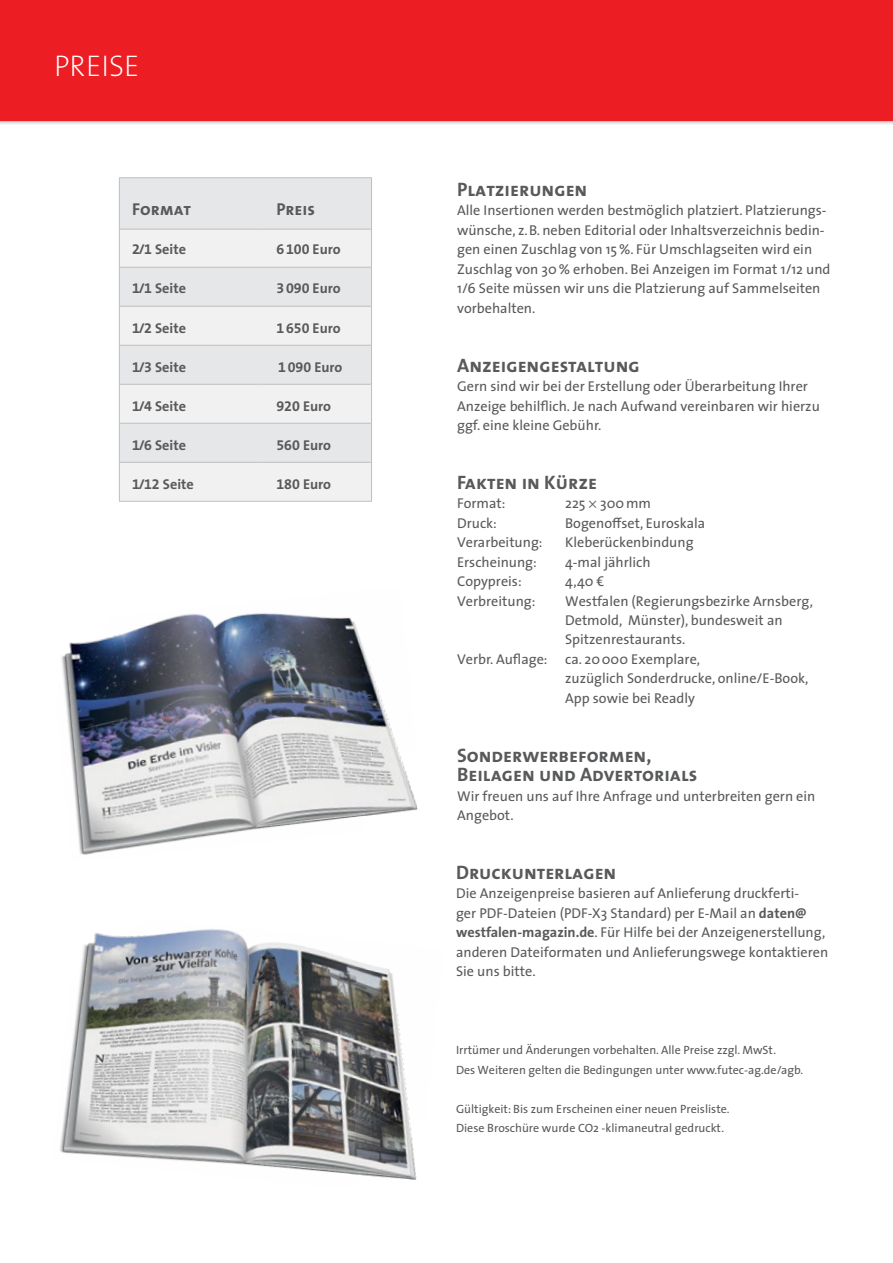
<style>
.page{position:relative;width:893px;height:1263px;background:#fff}
.page>*{position:absolute;margin:0;border:0;box-sizing:border-box;transform-origin:0 0}
.t1{font:200 30px "The Sans 2";color:#fff}
.t2{font:19.5px/19.5px "The Sans 7 Bold Caps";color:#58595b}
.t3{font:17.25px "The Sans 7 Bold Caps";color:#58595b}
.t4{font:14.25px/19.5px "The Sans 5";color:#58595b}
.t5{font:14.25px "The Sans 7 Bold Plain";color:#58595b}
.t6{font:14.25px "The Sans 7 Bold Expert";color:#58595b}
.t7{font:12px/19.5px "The Sans 5";color:#58595b}
.s1{font-family:"The Sans 7 Bold Expert"}
.s2{font-family:"The Sans 7 Bold Plain"}
.s3{font-family:"Myriad Pro"}
</style>
<div class="page">
<div style="left:0;top:0;width:893px;height:125px;background:#000;opacity:.4"></div>
<div style="left:0;top:0;width:893px;height:121px;background:#ed1d24"></div>
<div style="left:120px;top:178px;width:251px;height:51px;background:#e6e7e8"></div>
<svg style="left:120px;top:230px;width:251px;height:271px;fill:#f1f1f2"></svg>
<hr style="left:119px;top:177px;width:145px;height:1px;background:#bcbec0">
<hr style="left:119px;top:178px;width:1px;height:51px;background:#bcbec0">
<hr style="left:264px;top:177px;width:108px;height:1px;background:#bcbec0">
<hr style="left:371px;top:178px;width:1px;height:51px;background:#bcbec0">
<hr style="left:119px;top:229px;width:1px;height:38px;background:#bcbec0">
<hr style="left:371px;top:229px;width:1px;height:38px;background:#bcbec0">
<hr style="left:119px;top:267px;width:1px;height:39px;background:#bcbec0">
<hr style="left:371px;top:267px;width:1px;height:39px;background:#bcbec0">
<hr style="left:119px;top:306px;width:1px;height:39px;background:#bcbec0">
<hr style="left:371px;top:306px;width:1px;height:39px;background:#bcbec0">
<hr style="left:119px;top:345px;width:1px;height:39px;background:#bcbec0">
<hr style="left:371px;top:345px;width:1px;height:39px;background:#bcbec0">
<hr style="left:119px;top:384px;width:1px;height:39px;background:#bcbec0">
<hr style="left:371px;top:384px;width:1px;height:39px;background:#bcbec0">
<hr style="left:119px;top:423px;width:1px;height:39px;background:#bcbec0">
<hr style="left:371px;top:423px;width:1px;height:39px;background:#bcbec0">
<hr style="left:119px;top:462px;width:1px;height:39px;background:#bcbec0">
<hr style="left:371px;top:462px;width:1px;height:39px;background:#bcbec0">
<hr style="left:119px;top:501px;width:145px;height:1px;background:#bcbec0">
<hr style="left:264px;top:501px;width:108px;height:1px;background:#bcbec0">
<hr style="left:120px;top:229px;width:144px;height:1px;background:#bcbec0">
<hr style="left:264px;top:229px;width:107px;height:1px;background:#bcbec0">
<hr style="left:120px;top:267px;width:144px;height:1px;background:#bcbec0">
<hr style="left:264px;top:267px;width:107px;height:1px;background:#bcbec0">
<hr style="left:120px;top:306px;width:144px;height:1px;background:#bcbec0">
<hr style="left:264px;top:306px;width:107px;height:1px;background:#bcbec0">
<hr style="left:120px;top:345px;width:144px;height:1px;background:#bcbec0">
<hr style="left:264px;top:345px;width:107px;height:1px;background:#bcbec0">
<hr style="left:120px;top:384px;width:144px;height:1px;background:#bcbec0">
<hr style="left:264px;top:384px;width:107px;height:1px;background:#bcbec0">
<hr style="left:120px;top:423px;width:144px;height:1px;background:#bcbec0">
<hr style="left:264px;top:423px;width:107px;height:1px;background:#bcbec0">
<hr style="left:120px;top:462px;width:144px;height:1px;background:#bcbec0">
<hr style="left:264px;top:462px;width:107px;height:1px;background:#bcbec0">
<img style="left:61px;top:613px;width:357px;height:242px">
<img style="left:60px;top:929px;width:357px;height:251px">
<h1 class="t1" style="left:54px;top:41px;width:87px">PREISE</h1>
<p class="t3" style="left:132px;top:195px;width:60px">Format</p>
<p class="t3" style="left:276px;top:195px;width:40px">Preis</p>
<p class="t5" style="left:132px;top:238px;width:55px"><span class="s1">2/1</span> Seite</p>
<p class="t6" style="left:276px;top:238px;width:66px">6100 <span class="s2">Euro</span></p>
<p class="t5" style="left:132px;top:277px;width:55px"><span class="s1">1/1</span> Seite</p>
<p class="t6" style="left:276px;top:277px;width:66px">3090 <span class="s2">Euro</span></p>
<p class="t5" style="left:132px;top:316px;width:55px"><span class="s1">1/2</span> Seite</p>
<p class="t6" style="left:276px;top:316px;width:66px">1650 <span class="s2">Euro</span></p>
<p class="t5" style="left:132px;top:355px;width:55px"><span class="s1">1/3</span> Seite</p>
<p class="t6" style="left:278px;top:355px;width:66px">1090 <span class="s2">Euro</span></p>
<p class="t5" style="left:132px;top:394px;width:55px"><span class="s1">1/4</span> Seite</p>
<p class="t5" style="left:276px;top:394px;width:56px"><span class="s1">920</span> Euro</p>
<p class="t5" style="left:132px;top:433px;width:55px"><span class="s1">1/6</span> Seite</p>
<p class="t5" style="left:276px;top:433px;width:56px"><span class="s1">560</span> Euro</p>
<p class="t5" style="left:132px;top:472px;width:63px"><span class="s1">1/12</span> Seite</p>
<p class="t5" style="left:276px;top:472px;width:56px"><span class="s1">180</span> Euro</p>
<h2 class="t2" style="left:457px;top:179px;width:132px">Platzierungen</h2>
<p class="t4" style="left:457px;top:200px;width:375px">Alle Insertionen werden bestmöglich platziert. Platzierungs&shy;wünsche, z.B. neben Editorial oder Inhaltsverzeichnis bedin&shy;gen einen Zuschlag von 15%. Für Umschlagseiten wird ein Zuschlag von 30% erhoben. Bei Anzeigen im Format 1/12 und 1/6 Seite müssen wir uns die Platzierung auf Sammelseiten vorbehalten.</p>
<h2 class="t2" style="left:457px;top:355px;width:184px">Anzeigengestaltung</h2>
<p class="t4" style="left:457px;top:376px;width:364px">Gern sind wir bei der Erstellung oder Überarbeitung Ihrer<br>Anzeige behilflich. Je nach Aufwand vereinbaren wir hierzu ggf. eine kleine Gebühr.</p>
<h2 class="t2" style="left:457px;top:472px;width:141px">Fakten in Kürze</h2>
<p class="t4" style="left:457px;top:493px;width:50px">Format:</p>
<p class="t4" style="left:565px;top:493px;width:87px">225 <span class="s3">×</span> 300mm</p>
<p class="t4" style="left:457px;top:512px;width:41px">Druck:</p>
<p class="t4" style="left:565px;top:512px;width:142px">Bogenoffset, Euroskala</p>
<p class="t4" style="left:457px;top:532px;width:87px">Verarbeitung:</p>
<p class="t4" style="left:565px;top:532px;width:130px">Kleberückenbindung</p>
<p class="t4" style="left:457px;top:551px;width:81px">Erscheinung:</p>
<p class="t4" style="left:565px;top:551px;width:87px">4-mal jährlich</p>
<p class="t4" style="left:457px;top:571px;width:66px">Copypreis:</p>
<p class="t4" style="left:565px;top:571px;width:41px">4,40 €</p>
<p class="t4" style="left:457px;top:590px;width:80px">Verbreitung:</p>
<p class="t4" style="left:565px;top:590px;width:249px">Westfalen (Regierungsbezirke Arnsberg,</p>
<p class="t4" style="left:565px;top:610px;width:219px">Detmold, Münster), bundesweit an</p>
<p class="t4" style="left:565px;top:629px;width:122px">Spitzenrestaurants.</p>
<p class="t4" style="left:457px;top:649px;width:245px">Verbr. Auflage: ca. 20000 Exemplare,</p>
<p class="t4" style="left:565px;top:668px;width:245px">zuzüglich Sonderdrucke, online/E-Book,</p>
<p class="t4" style="left:565px;top:688px;width:131px">App sowie bei Readly</p>
<h2 class="t2" style="left:457px;top:745px;width:242px">Sonderwerbeformen,<br>Beilagen und Advertorials</h2>
<p class="t4" style="left:457px;top:785px;width:360px">Wir freuen uns auf Ihre Anfrage und unterbreiten gern ein<br>Angebot.</p>
<h2 class="t2" style="left:456px;top:862px;width:162px">Druckunterlagen</h2>
<p class="t4" style="left:456px;top:883px;width:374px">Die Anzeigenpreise basieren auf Anlieferung druckferti-<br>ger PDF-Dateien (PDF-X3 Standard) per E-Mail an <span class="s2">daten@ westfalen-magazin.de</span>. Für Hilfe bei der Anzeigenerstellung, anderen Dateiformaten und Anlieferungswege kontaktieren Sie uns bitte.</p>
<p class="t7" style="left:456px;top:1040px;width:349px">Irrtümer und Änderungen vorbehalten. Alle Preise zzgl. MwSt.<br>Des Weiteren gelten die Bedingungen unter www.futec-ag.de/agb.</p>
<p class="t7" style="left:456px;top:1098px;width:275px">Gültigkeit: Bis zum Erscheinen einer neuen Preisliste.<br>Diese Broschüre wurde CO2 -klimaneutral gedruckt.</p>
</div>
